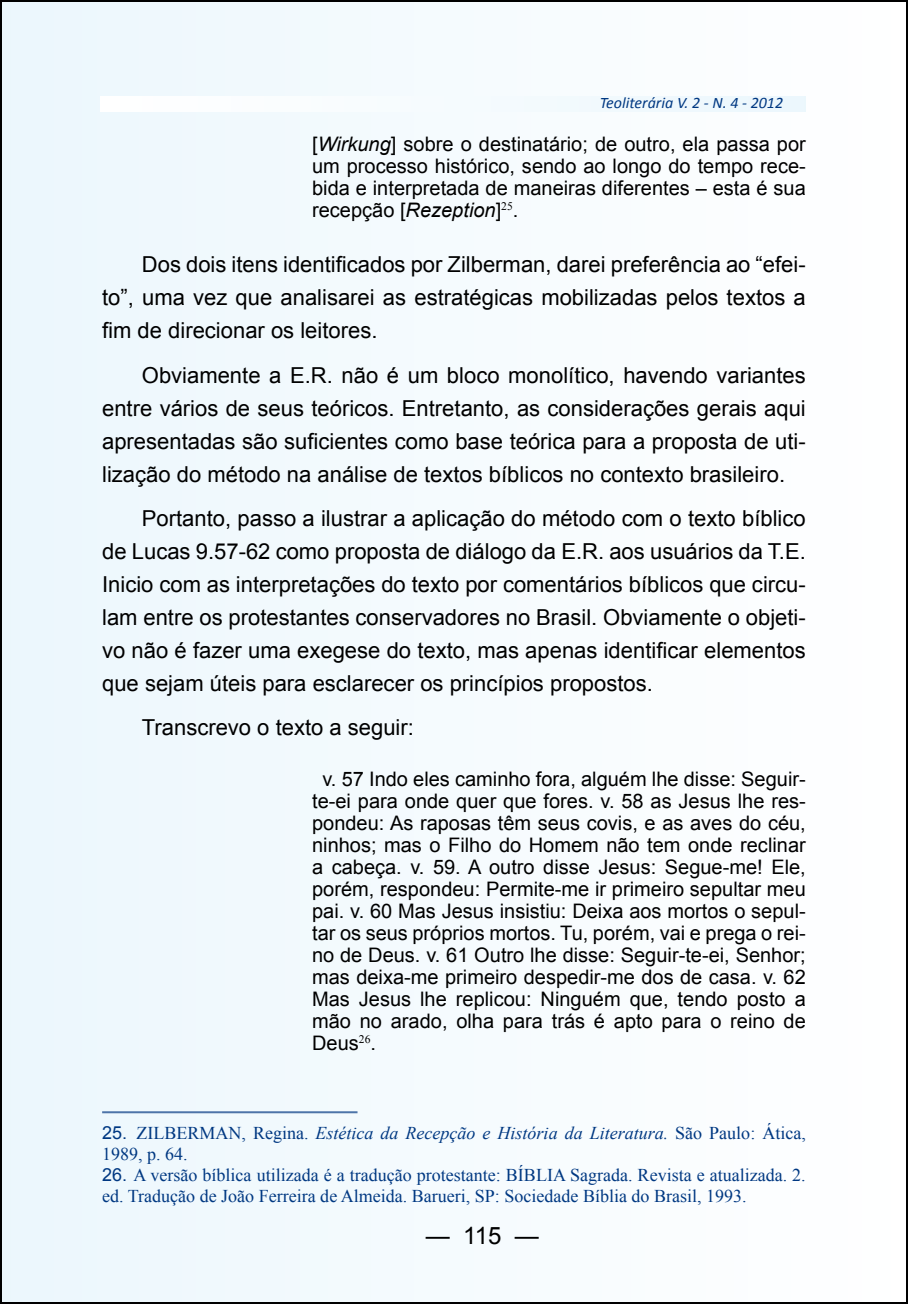
<style>
.page{position:relative;width:908px;height:1304px;background:#fff}
.page>*{position:absolute;margin:0;border:0;box-sizing:border-box;transform-origin:0 0}
.t1{font:24px "Arial";color:#000}
.t2{font:22px/33px "Arial";color:#000;text-align:justify}
.t3{font:20px/22px "Arial";color:#000;text-align:justify}
.t4{font:18px/21px "Times New Roman";color:#003882}
.t5{font:italic 16px "Calibri";color:#003882}
.s1{font-style:italic}
.s2{font-family:"Arial"}
</style>
<div class="page">
<div style="left:1px;top:1px;width:905px;height:1302px;background:#f5fbfe"></div>
<hr style="left:102px;top:1111px;width:255px;height:2px;background:#4d74a8">
<p class="t5" style="left:599px;top:93px;width:185px">Teoliterária V. 2 - N. 4 - 2012</p>
<p class="t3" style="left:312px;top:133px;width:495px">[<span class="s1">Wirkung</span>] sobre o destinatário; de outro, ela passa por um processo histórico, sendo ao longo do tempo rece&shy;bida e interpretada de maneiras diferentes – esta é sua recepção [<span class="s1">Rezeption</span>]<sup>25</sup>.</p>
<p class="t2" style="left:102px;top:248px;width:704px;text-indent:40px">Dos dois itens identificados por Zilberman, darei preferência ao “efei&shy;to”, uma vez que analisarei as estratégicas mobilizadas pelos textos a fim de direcionar os leitores.</p>
<p class="t2" style="left:102px;top:359px;width:704px;text-indent:40px">Obviamente a E.R. não é um bloco monolítico, havendo variantes entre vários de seus teóricos. Entretanto, as considerações gerais aqui apresentadas são suficientes como base teórica para a proposta de uti&shy;lização do método na análise de textos bíblicos no contexto brasileiro.</p>
<p class="t2" style="left:102px;top:502px;width:704px;text-indent:40px">Portanto, passo a ilustrar a aplicação do método com o texto bíblico de Lucas 9.57-62 como proposta de diálogo da E.R. aos usuários da T.E.<br>Inicio com as interpretações do texto por comentários bíblicos que circu&shy;lam entre os protestantes conservadores no Brasil. Obviamente o objeti&shy;vo não é fazer uma exegese do texto, mas apenas identificar elementos que sejam úteis para esclarecer os princípios propostos.</p>
<p class="t2" style="left:142px;top:711px;width:273px">Transcrevo o texto a seguir:</p>
<p class="t3" style="left:312px;top:768px;width:495px;text-indent:10px">v. 57 Indo eles caminho fora, alguém lhe disse: Seguir&shy;te-ei para onde quer que fores. v. 58 as Jesus lhe res&shy;pondeu: As raposas têm seus covis, e as aves do céu, ninhos; mas o Filho do Homem não tem onde reclinar a cabeça. v. 59. A outro disse Jesus: Segue-me! Ele, porém, respondeu: Permite-me ir primeiro sepultar meu pai. v. 60 Mas Jesus insistiu: Deixa aos mortos o sepul&shy;tar os seus próprios mortos. Tu, porém, vai e prega o rei&shy;no de Deus. v. 61 Outro lhe disse: Seguir-te-ei, Senhor; mas deixa-me primeiro despedir-me dos de casa. v. 62<br>Mas Jesus lhe replicou: Ninguém que, tendo posto a mão no arado, olha para trás é apto para o reino de Deus<sup>26</sup>.</p>
<p class="t4" style="left:102px;top:1122px;width:705px"><span class="s2">25.</span> ZILBERMAN, Regina. <span class="s1">Estética da Recepção e História da Literatura.</span> São Paulo: Ática,<br>1989, p. 64.</p>
<p class="t4" style="left:102px;top:1164px;width:704px"><span class="s2">26.</span> A versão bíblica utilizada é a tradução protestante: BÍBLIA Sagrada. Revista e atualizada. 2. ed. Tradução de João Ferreira de Almeida. Barueri, SP: Sociedade Bíblia do Brasil, 1993.</p>
<p class="t1" style="left:425px;top:1219px;width:114px">— 115 —</p>
</div>
